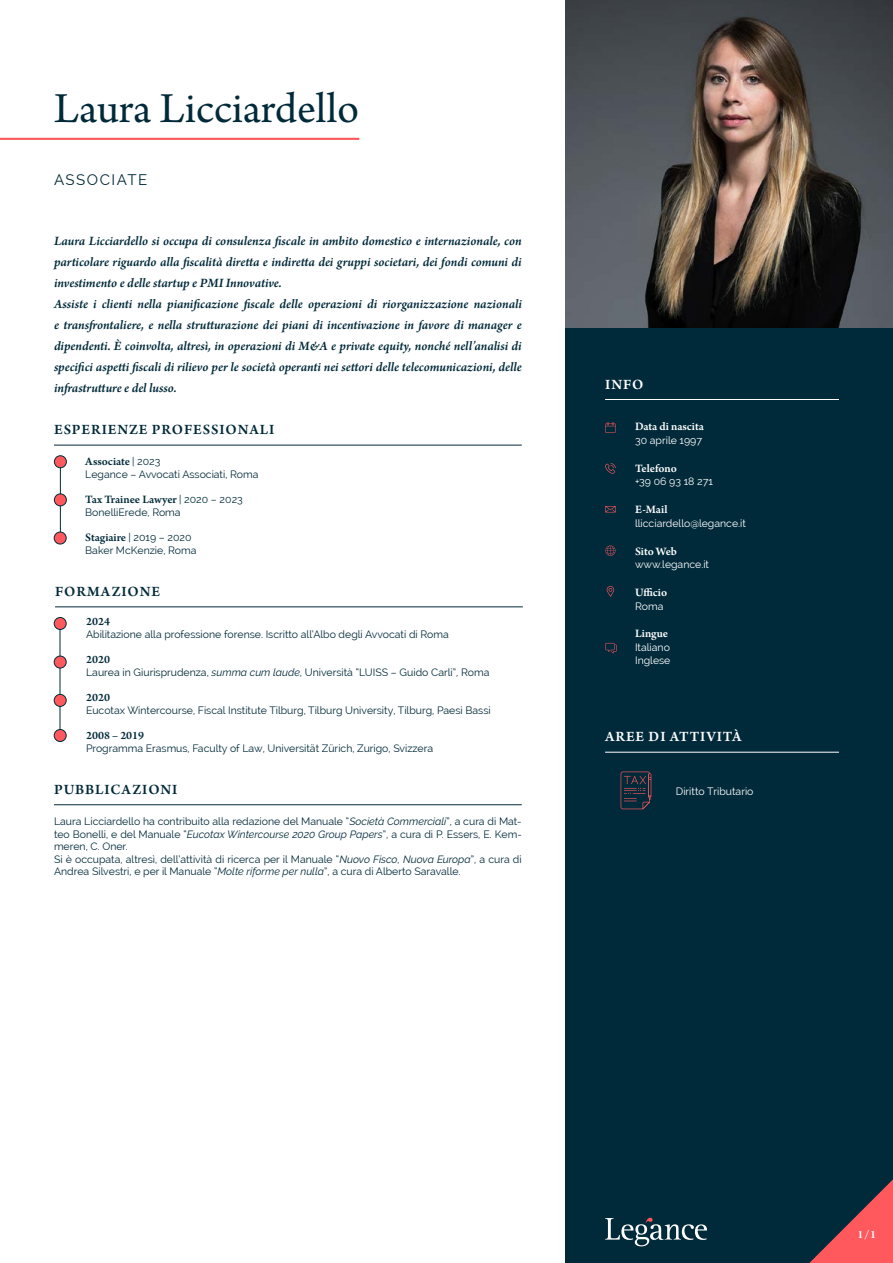
<style>
.page{position:relative;width:893px;height:1263px;background:#fff}
.page>*{position:absolute;margin:0;border:0;box-sizing:border-box;transform-origin:0 0}
.t1{font:45px "Arno Pro";color:#002a3a}
.t2{font:600 15px "Arno Pro";letter-spacing:.06em;color:#002a3a}
.t3{font:600 15px "Arno Pro";letter-spacing:.06em;color:#fff}
.t4{font:15px "Raleway";letter-spacing:.1em;color:#002a3a}
.t5{font:italic 600 13.5px/21px "Arno Pro";letter-spacing:-.005em;color:#002a3a}
.t6{font:600 12px "Arno Pro";color:#002a3a}
.t7{font:600 12px "Arno Pro";color:#fff}
.t8{font:10.5px/12.6px "Raleway";color:#002a3a}
.t9{font:10.5px/13.5px "Raleway";color:#fff}
.s1{font-family:"Raleway";font-weight:400;font-size:10.5px}
.s2{font-family:"Arno Pro";font-weight:600;font-size:12px}
.s3{font-style:italic}
</style>
<div class="page">
<div style="left:566px;top:0;width:327px;height:1263px;background:#002a3a"></div>
<svg style="left:605px;top:1218px;width:102px;height:28px"></svg>
<svg style="left:809px;top:1179px;width:84px;height:84px"></svg>
<hr style="left:0;top:138px;width:359px;height:2px;background:#ff585d">
<hr style="left:605px;top:752px;width:234px;height:1px;background:#fff">
<svg style="left:621px;top:771px;width:30px;height:38px"></svg>
<hr style="left:54px;top:445px;width:468px;height:1px;background:#002a3a">
<hr style="left:60px;top:462px;width:1px;height:76px;background:#002a3a">
<div style="left:54px;top:456px;width:12px;height:12px;background:#ff585d;border-radius:50%"></div>
<div style="left:54px;top:455px;width:13px;height:13px;border:1px solid #002a3a;border-radius:50%"></div>
<div style="left:54px;top:494px;width:12px;height:12px;background:#ff585d;border-radius:50%"></div>
<div style="left:54px;top:494px;width:13px;height:12px;border:1px solid #002a3a;border-radius:50%"></div>
<div style="left:54px;top:532px;width:12px;height:12px;background:#ff585d;border-radius:50%"></div>
<div style="left:54px;top:532px;width:12px;height:12px;border:1px solid #002a3a;border-radius:50%"></div>
<hr style="left:55px;top:607px;width:468px;height:1px;background:#002a3a">
<hr style="left:60px;top:621px;width:1px;height:114px;background:#002a3a">
<div style="left:54px;top:617px;width:12px;height:12px;background:#ff585d;border-radius:50%"></div>
<div style="left:54px;top:617px;width:12px;height:13px;border:1px solid #002a3a;border-radius:50%"></div>
<div style="left:54px;top:656px;width:12px;height:12px;background:#ff585d;border-radius:50%"></div>
<div style="left:54px;top:656px;width:12px;height:12px;border:1px solid #002a3a;border-radius:50%"></div>
<div style="left:54px;top:694px;width:12px;height:12px;background:#ff585d;border-radius:50%"></div>
<div style="left:54px;top:694px;width:12px;height:13px;border:1px solid #002a3a;border-radius:50%"></div>
<svg style="left:607px;top:586px;width:7px;height:11px"></svg>
<svg style="left:605px;top:506px;width:11px;height:6px"></svg>
<svg style="left:605px;top:463px;width:11px;height:11px"></svg>
<svg style="left:605px;top:545px;width:11px;height:11px"></svg>
<svg style="left:605px;top:422px;width:11px;height:11px"></svg>
<svg style="left:605px;top:643px;width:12px;height:10px"></svg>
<hr style="left:605px;top:399px;width:234px;height:1px;background:#fff">
<hr style="left:54px;top:804px;width:468px;height:1px;background:#002a3a">
<img style="left:566px;top:0;width:327px;height:327px">
<div style="left:54px;top:729px;width:12px;height:12px;background:#ff585d;border-radius:50%"></div>
<div style="left:54px;top:729px;width:12px;height:13px;border:1px solid #002a3a;border-radius:50%"></div>
<h1 class="t1" style="left:54px;top:83px;width:307px">Laura Licciardello</h1>
<h2 class="t4" style="left:54px;top:171px;width:95px">ASSOCIATE</h2>
<p class="t5" style="left:54px;top:231px;width:469px">Laura Licciardello si occupa di consulenza fiscale in ambito domestico e internazionale, con particolare riguardo alla fiscalità diretta e indiretta dei gruppi societari, dei fondi comuni di investimento e delle startup e PMI Innovative.<br>Assiste i clienti nella pianificazione fiscale delle operazioni di riorganizzazione nazionali e transfrontaliere, e nella strutturazione dei piani di incentivazione in favore di manager e dipendenti. È coinvolta, altresì, in operazioni di M&amp;A e private equity, nonché nell’analisi di specifici aspetti fiscali di rilievo per le società operanti nei settori delle telecomunicazioni, delle infrastrutture e del lusso.</p>
<h2 class="t2" style="left:54px;top:421px;width:222px">ESPERIENZE PROFESSIONALI</h2>
<p class="t6" style="left:85px;top:455px;width:77px">Associate <span class="s1">| 2023</span></p>
<p class="t8" style="left:85px;top:468px;width:175px">Legance – Avvocati Associati, Roma</p>
<p class="t6" style="left:85px;top:493px;width:159px">Tax Trainee Lawyer <span class="s1">| 2020 – 2023</span></p>
<p class="t8" style="left:85px;top:506px;width:97px">BonelliErede, Roma</p>
<p class="t8" style="left:85px;top:531px;width:113px"><span class="s2">Stagiaire</span> | 2019 – 2020<br>Baker McKenzie, Roma</p>
<h2 class="t2" style="left:55px;top:583px;width:107px">FORMAZIONE</h2>
<p class="t6" style="left:86px;top:615px;width:25px">2024</p>
<p class="t8" style="left:86px;top:628px;width:364px">Abilitazione alla professione forense. Iscritto all’Albo degli Avvocati di Roma</p>
<p class="t6" style="left:86px;top:653px;width:25px">2020</p>
<p class="t8" style="left:86px;top:666px;width:405px">Laurea in Giurisprudenza, <span class="s3">summa cum laude</span>, Università “LUISS – Guido Carli”, Roma</p>
<p class="t6" style="left:86px;top:691px;width:25px">2020</p>
<p class="t8" style="left:86px;top:704px;width:406px">Eucotax Wintercourse, Fiscal Institute Tilburg, Tilburg University, Tilburg, Paesi Bassi</p>
<p class="t6" style="left:86px;top:729px;width:60px">2008 – 2019</p>
<p class="t8" style="left:86px;top:742px;width:348px">Programma Erasmus, Faculty of Law, Universität Zürich, Zurigo, Svizzera</p>
<h2 class="t2" style="left:54px;top:781px;width:125px">PUBBLICAZIONI</h2>
<p class="t8" style="left:54px;top:815px;width:469px">Laura Licciardello ha contribuito alla redazione del Manuale “<span class="s3">Società Commerciali</span>”, a cura di Mat&shy;teo Bonelli, e del Manuale “<span class="s3">Eucotax Wintercourse 2020 Group Papers</span>”, a cura di P. Essers, E. Kem&shy;meren, C. Oner.<br>Si è occupata, altresì, dell’attività di ricerca per il Manuale “<span class="s3">Nuovo Fisco, Nuova Europa</span>”, a cura di Andrea Silvestri, e per il Manuale “<span class="s3">Molte riforme per nulla</span>”, a cura di Alberto Saravalle.</p>
<h2 class="t3" style="left:605px;top:375px;width:40px">INFO</h2>
<p class="t7" style="left:635px;top:420px;width:70px">Data di nascita</p>
<p class="t9" style="left:635px;top:433px;width:69px">30 aprile 1997</p>
<p class="t7" style="left:635px;top:461px;width:43px">Telefono</p>
<p class="t9" style="left:635px;top:475px;width:80px">+39 06 93 18 271</p>
<p class="t7" style="left:635px;top:503px;width:34px">E-Mail</p>
<p class="t9" style="left:635px;top:516px;width:112px">llicciardello@legance.it</p>
<p class="t7" style="left:635px;top:544px;width:43px">Sito Web</p>
<p class="t9" style="left:635px;top:558px;width:76px">www.legance.it</p>
<p class="t7" style="left:635px;top:585px;width:34px">Ufficio</p>
<p class="t9" style="left:635px;top:599px;width:30px">Roma</p>
<p class="t7" style="left:635px;top:627px;width:35px">Lingue</p>
<p class="t9" style="left:635px;top:640px;width:37px">Italiano<br>Inglese</p>
<h2 class="t3" style="left:605px;top:728px;width:138px">AREE DI ATTIVITÀ</h2>
<p class="t9" style="left:676px;top:784px;width:79px">Diritto Tributario</p>
<p class="t7" style="left:857px;top:1228px;width:20px">1/1</p>
</div>
